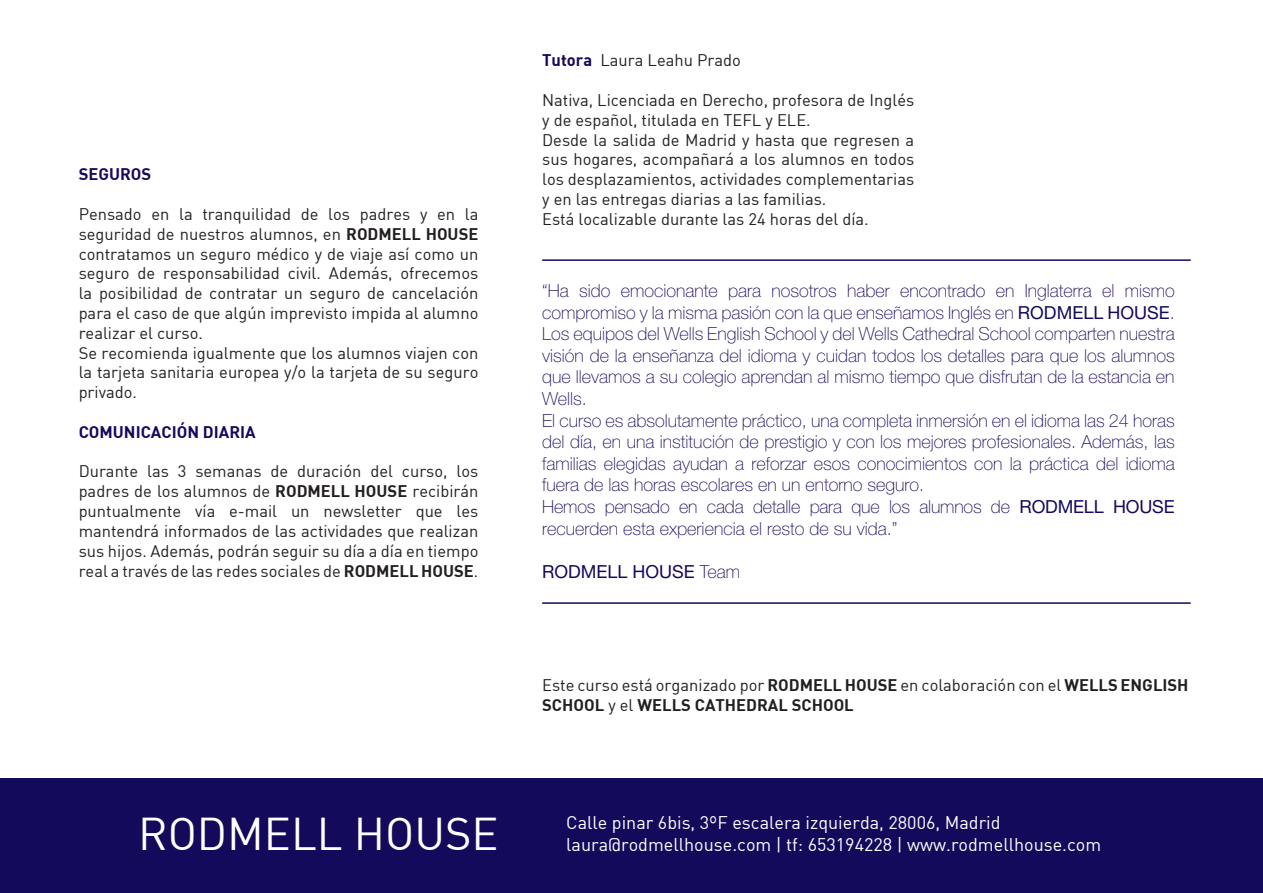
<style>
.page{position:relative;width:1263px;height:893px;background:#fff}
.page>*{position:absolute;margin:0;border:0;box-sizing:border-box;transform-origin:0 0}
.t1{font:45px "DIN";color:#fff}
.t2{font:100 18px/21.6px "Helvetica Neue";color:#130a5b}
.t3{font:18px/21.6px "DIN";color:#fff}
.t4{font:18px "Helvetica Neue";color:#130a5b}
.t5{font:16.5px/19.8px "DIN";color:#231f20}
.t6{font:16.5px "DIN Bold";color:#231f20}
.t7{font:16.5px "DIN Bold";color:#130a5b}
.s1{font-family:"DIN Bold"}
.s2{font-family:"DIN Bold";color:#130a5b}
.s3{font-weight:400}
.s4{font-weight:100}
.s5{font-family:"DIN"}
</style>
<div class="page">
<div style="left:0;top:778px;width:1263px;height:115px;background:#130a5b"></div>
<hr style="left:542px;top:259px;width:649px;height:2px;background:#130a5b">
<hr style="left:542px;top:602px;width:649px;height:2px;background:#130a5b">
<p class="t7" style="left:79px;top:164px;width:74px">SEGUROS</p>
<p class="t5" style="left:79px;top:204px;width:401px">Pensado en la tranquilidad de los padres y en la seguridad de nuestros alumnos, en <span class="s1">RODMELL HOUSE </span>contratamos un seguro médico y de viaje así como un seguro de responsabilidad civil. Además, ofrecemos la posibilidad de contratar un seguro de cancelación para el caso de que algún imprevisto impida al alumno realizar el curso.<br>Se recomienda igualmente que los alumnos viajen con la tarjeta sanitaria europea y/o la tarjeta de su seguro privado.</p>
<p class="t7" style="left:79px;top:421px;width:179px">COMUNICACIÓN DIARIA</p>
<p class="t5" style="left:79px;top:461px;width:401px;text-align:justify">Durante las 3 semanas de duración del curso, los padres de los alumnos de <span class="s1">RODMELL HOUSE</span> recibirán puntualmente vía e-mail un newsletter que les mantendrá informados de las actividades que realizan sus hijos. Además, podrán seguir su día a día en tiempo real a través de las redes sociales de <span class="s1">RODMELL HOUSE</span>.</p>
<p class="t5" style="left:542px;top:50px;width:200px"><span class="s2">Tutora</span> Laura Leahu Prado</p>
<p class="t5" style="left:542px;top:90px;width:374px">Nativa, Licenciada en Derecho, profesora de Inglés y de español, titulada en TEFL y ELE.<br>Desde la salida de Madrid y hasta que regresen a sus hogares, acompañará a los alumnos en todos los desplazamientos, actividades complementarias y en las entregas diarias a las familias.<br>Está localizable durante las 24 horas del día.</p>
<p class="t2" style="left:542px;top:280px;width:634px">“Ha sido emocionante para nosotros haber encontrado en Inglaterra el mismo compromiso y la misma pasión con la que enseñamos Inglés en <span class="s3">RODMELL HOUSE</span>.<br>Los equipos del Wells English School y del Wells Cathedral School comparten nuestra visión de la enseñanza del idioma y cuidan todos los detalles para que los alumnos que llevamos a su colegio aprendan al mismo tiempo que disfrutan de la estancia en Wells.<br>El curso es absolutamente práctico, una completa inmersión en el idioma las 24 horas del día, en una institución de prestigio y con los mejores profesionales. Además, las familias elegidas ayudan a reforzar esos conocimientos con la práctica del idioma fuera de las horas escolares en un entorno seguro.<br>Hemos pensado en cada detalle para que los alumnos de <span class="s3">RODMELL HOUSE </span>recuerden esta experiencia el resto de su vida.”</p>
<p class="t4" style="left:542px;top:561px;width:200px">RODMELL HOUSE <span class="s4">Team</span></p>
<p class="t5" style="left:542px;top:675px;width:648px">Este curso está organizado por <span class="s1">RODMELL HOUSE</span> en colaboración con el <span class="s1">WELLS ENGLISH</span></p>
<p class="t6" style="left:542px;top:694px;width:313px">SCHOOL <span class="s5">y el</span> WELLS CATHEDRAL SCHOOL</p>
<h1 class="t1" style="left:138px;top:806px;width:362px">RODMELL HOUSE</h1>
<p class="t3" style="left:566px;top:811px;width:536px">Calle pinar 6bis, 3ºF escalera izquierda, 28006, Madrid laura@rodmellhouse.com | tf: 653194228 | www.rodmellhouse.com</p>
</div>
